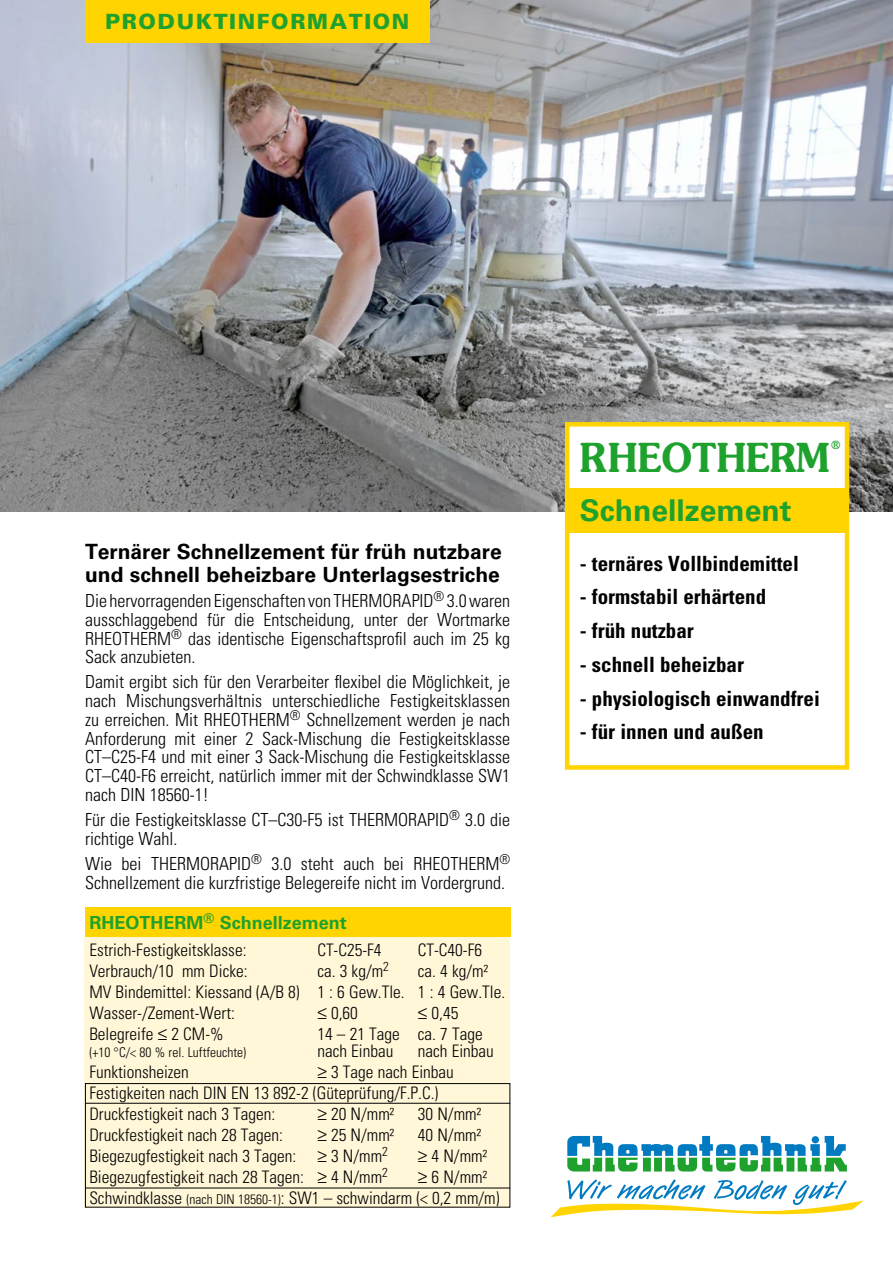
<style>
.page{position:relative;width:893px;height:1263px;background:#fff}
.page>*{position:absolute;margin:0;border:0;box-sizing:border-box;transform-origin:0 0}
.t1{font:600 39.9px "Souvenir LT";color:#1fa12e;scale:.9 1}
.t2{font:700 30px "Univers LT";color:#1fa12e}
.t3{font:700 condensed 21px "Univers LT";color:#000}
.t4{font:700 21px/22.5px "Univers LT";color:#000}
.t5{font:900 21px "Univers LT";letter-spacing:.075em;color:#1fa12e}
.t6{font:300 condensed 18px/18.8px "Univers LT";color:#000;text-align:justify}
.t7{font:700 18px "Univers LT";color:#1fa12e}
.t8{font:300 condensed 17.25px/21px "Univers LT";color:#000}
.t9{font:300 condensed 13.5px "Univers LT";color:#000}
.t10{font:600 11.25px "Souvenir LT";color:#1fa12e}
.s1{font-size:13.5px}
</style>
<div class="page">
<img style="left:0;top:0;width:893px;height:511px">
<div style="left:565px;top:422px;width:284px;height:348px;background:#fff;border:4px solid #ffd400"></div>
<div style="left:567px;top:489px;width:280px;height:44px;background:#ffd400"></div>
<div style="left:85px;top:0;width:344px;height:43px;background:#ffd400"></div>
<svg style="left:567px;top:1136px;width:280px;height:35px"></svg>
<svg style="left:551px;top:1179px;width:312px;height:38px"></svg>
<div style="left:85px;top:907px;width:425px;height:30px;background:#ffd400"></div>
<div style="left:85px;top:937px;width:425px;height:270px;background:#fff7d8"></div>
<hr style="left:85px;top:1103px;width:425px;height:1px;background:#000">
<hr style="left:85px;top:1187px;width:425px;height:1px;background:#000">
<div style="left:85px;top:1083px;width:425px;height:124px;border:1px solid #000"></div>
<p class="t5" style="left:105px;top:9px;width:306px">PRODUKTINFORMATION</p>
<p class="t4" style="left:85px;top:541px;width:418px">Ternärer Schnellzement für früh nutzbare und schnell beheizbare Unterlagsestriche</p>
<p class="t6" style="left:85px;top:591px;width:427px">Die hervorragenden Eigenschaften von THERMORAPID<sup>®</sup> 3.0 waren ausschlaggebend für die Entscheidung, unter der Wortmarke RHEOTHERM<sup>®</sup> das identische Eigenschaftsprofil auch im 25 kg Sack anzubieten.</p>
<p class="t6" style="left:85px;top:673px;width:427px">Damit ergibt sich für den Verarbeiter flexibel die Möglichkeit, je nach Mischungsverhältnis unterschiedliche Festigkeitsklassen zu erreichen. Mit RHEOTHERM<sup>®</sup> Schnellzement werden je nach Anforderung mit einer 2 Sack-Mischung die Festigkeitsklasse CT–C25-F4 und mit einer 3 Sack-Mischung die Festigkeitsklasse CT–C40-F6 erreicht, natürlich immer mit der Schwindklasse SW1 nach DIN 18560-1!</p>
<p class="t6" style="left:85px;top:810px;width:427px">Für die Festigkeitsklasse CT–C30-F5 ist THERMORAPID<sup>®</sup> 3.0 die richtige Wahl.</p>
<p class="t6" style="left:85px;top:854px;width:427px">Wie bei THERMORAPID<sup>®</sup> 3.0 steht auch bei RHEOTHERM<sup>®<br></sup>Schnellzement die kurzfristige Belegereife nicht im Vordergrund.</p>
<p class="t7" style="left:89px;top:912px;width:259px">RHEOTHERM<sup>®</sup> Schnellzement</p>
<p class="t8" style="left:89px;top:939px;width:159px">Estrich-Festigkeitsklasse:</p>
<p class="t8" style="left:317px;top:939px;width:66px">CT-C25-F4</p>
<p class="t8" style="left:418px;top:939px;width:66px">CT-C40-F6</p>
<p class="t8" style="left:89px;top:960px;width:160px">Verbrauch/10 mm Dicke:</p>
<p class="t8" style="left:317px;top:960px;width:73px">ca. 3 kg/m<sup>2</sup></p>
<p class="t8" style="left:89px;top:960px;width:417px;text-indent:328px">ca. 4 kg/m²<br>MV Bindemittel: Kiessand (A/B 8) 1 : 6 Gew.Tle. 1 : 4 Gew.Tle.<br>Wasser-/Zement-Wert:</p>
<p class="t8" style="left:317px;top:1002px;width:42px">≤ 0,60</p>
<p class="t8" style="left:418px;top:1002px;width:42px">≤ 0,45</p>
<p class="t8" style="left:89px;top:1023px;width:136px">Belegreife ≤ 2 CM-%</p>
<p class="t8" style="left:317px;top:1023px;width:167px">14 – 21 Tage ca. 7 Tage</p>
<p class="t9" style="left:89px;top:1044px;width:158px">(+10 °C/&lt; 80 % rel. Luftfeuchte)</p>
<p class="t8" style="left:317px;top:1040px;width:78px">nach Einbau</p>
<p class="t8" style="left:418px;top:1040px;width:78px">nach Einbau</p>
<p class="t8" style="left:89px;top:1061px;width:101px">Funktionsheizen</p>
<p class="t8" style="left:89px;top:1061px;width:366px;text-indent:228px">≥ 3 Tage nach Einbau<br>Festigkeiten nach DIN EN 13 892-2 (Güteprüfung/F.P.C.)<br>Druckfestigkeit nach 3 Tagen:</p>
<p class="t8" style="left:317px;top:1103px;width:79px">≥ 20 N/mm²</p>
<p class="t8" style="left:418px;top:1103px;width:65px">30 N/mm²</p>
<p class="t8" style="left:89px;top:1124px;width:195px">Druckfestigkeit nach 28 Tagen:</p>
<p class="t8" style="left:317px;top:1124px;width:79px">≥ 25 N/mm²</p>
<p class="t8" style="left:418px;top:1124px;width:65px">40 N/mm²</p>
<p class="t8" style="left:89px;top:1145px;width:300px">Biegezugfestigkeit nach 3 Tagen: ≥ 3 N/mm<sup>2</sup></p>
<p class="t8" style="left:418px;top:1145px;width:71px">≥ 4 N/mm²</p>
<p class="t8" style="left:89px;top:1166px;width:300px">Biegezugfestigkeit nach 28 Tagen: ≥ 4 N/mm<sup>2</sup></p>
<p class="t8" style="left:89px;top:1166px;width:412px;text-indent:328px">≥ 6 N/mm²<br>Schwindklasse <span class="s1">(nach DIN 18560-1)</span>: SW1 – schwindarm (&lt; 0,2 mm/m)</p>
<h1 class="t1" style="left:580px;top:432px;width:279px">RHEOTHERM</h1>
<p class="t10" style="left:831px;top:438px;width:11px">®</p>
<h2 class="t2" style="left:580px;top:493px;width:213px">Schnellzement</h2>
<p class="t3" style="left:580px;top:550px;width:221px">- ternäres Vollbindemittel</p>
<p class="t3" style="left:580px;top:584px;width:188px">- formstabil erhärtend</p>
<p class="t3" style="left:580px;top:618px;width:116px">- früh nutzbar</p>
<p class="t3" style="left:580px;top:651px;width:166px">- schnell beheizbar</p>
<p class="t3" style="left:580px;top:685px;width:242px">- physiologisch einwandfrei</p>
<p class="t3" style="left:580px;top:719px;width:185px">- für innen und außen</p>
</div>
